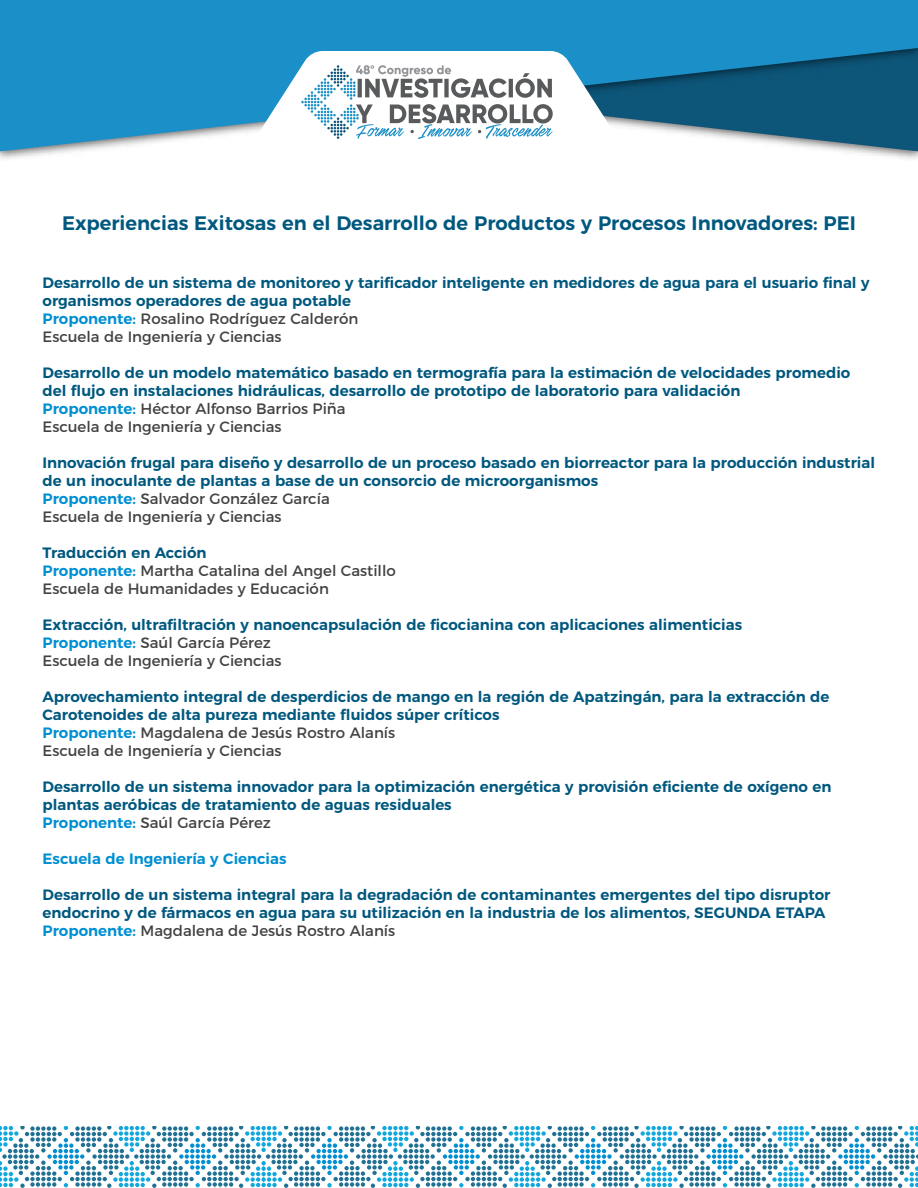
<style>
.page{position:relative;width:918px;height:1188px;background:#fff}
.page>*{position:absolute;margin:0;border:0;box-sizing:border-box;transform-origin:0 0}
.t1{font:600 19.5px "Montserrat";color:#00587e}
.t2{font:600 15px/18px "Montserrat";color:#00587e}
.t3{font:15px/18px "Montserrat";color:#434141}
.t4{font:600 15px "Montserrat";color:#008fd2}
.s1{color:#008fd2}
.s2{font-weight:400;color:#434141}
.s3{font-weight:600;color:#00587e}
.s4{font-weight:600;color:#008fd2}
</style>
<div class="page">
<img style="left:0;top:151px;width:918px;height:8px">
<svg style="left:0;top:0;width:918px;height:151px;background:#2789b8"></svg>
<svg style="left:244px;top:51px;width:386px;height:105px"></svg>
<svg style="left:0;top:1126px;width:918px;height:62px"></svg>
<h1 class="t1" style="left:62px;top:208px;width:796px">Experiencias Exitosas en el Desarrollo de Productos y Procesos Innovadores: PEI</h1>
<p class="t2" style="left:43px;top:272px;width:829px">Desarrollo de un sistema de monitoreo y tarificador inteligente en medidores de agua para el usuario final y organismos operadores de agua potable<br><span class="s1">Proponente:</span> <span class="s2">Rosalino Rodríguez Calderón<br>Escuela de Ingeniería y Ciencias</span></p>
<p class="t2" style="left:43px;top:362px;width:809px">Desarrollo de un modelo matemático basado en termografía para la estimación de velocidades promedio del flujo en instalaciones hidráulicas, desarrollo de prototipo de laboratorio para validación<br><span class="s1">Proponente:</span> <span class="s2">Héctor Alfonso Barrios Piña<br>Escuela de Ingeniería y Ciencias</span></p>
<p class="t2" style="left:43px;top:452px;width:834px">Innovación frugal para diseño y desarrollo de un proceso basado en biorreactor para la producción industrial de un inoculante de plantas a base de un consorcio de microorganismos<br><span class="s1">Proponente:</span> <span class="s2">Salvador González García<br>Escuela de Ingeniería y Ciencias</span></p>
<p class="t3" style="left:43px;top:542px;width:355px"><span class="s3">Traducción en Acción<br></span><span class="s4">Proponente:</span> Martha Catalina del Angel Castillo<br>Escuela de Humanidades y Educación</p>
<p class="t2" style="left:43px;top:614px;width:701px">Extracción, ultrafiltración y nanoencapsulación de ficocianina con aplicaciones alimenticias<br><span class="s1">Proponente:</span> <span class="s2">Saúl García Pérez<br>Escuela de Ingeniería y Ciencias</span></p>
<p class="t2" style="left:43px;top:686px;width:788px">Aprovechamiento integral de desperdicios de mango en la región de Apatzingán, para la extracción de Carotenoides de alta pureza mediante fluidos súper críticos<br><span class="s1">Proponente:</span> <span class="s2">Magdalena de Jesús Rostro Alanís<br>Escuela de Ingeniería y Ciencias</span></p>
<p class="t2" style="left:43px;top:776px;width:790px">Desarrollo de un sistema innovador para la optimización energética y provisión eficiente de oxígeno en plantas aeróbicas de tratamiento de aguas residuales<br><span class="s1">Proponente:</span> <span class="s2">Saúl García Pérez</span></p>
<p class="t4" style="left:43px;top:846px;width:246px">Escuela de Ingeniería y Ciencias</p>
<p class="t2" style="left:43px;top:884px;width:790px">Desarrollo de un sistema integral para la degradación de contaminantes emergentes del tipo disruptor endocrino y de fármacos en agua para su utilización en la industria de los alimentos, SEGUNDA ETAPA<br><span class="s1">Proponente:</span> <span class="s2">Magdalena de Jesús Rostro Alanís</span></p>
</div>
